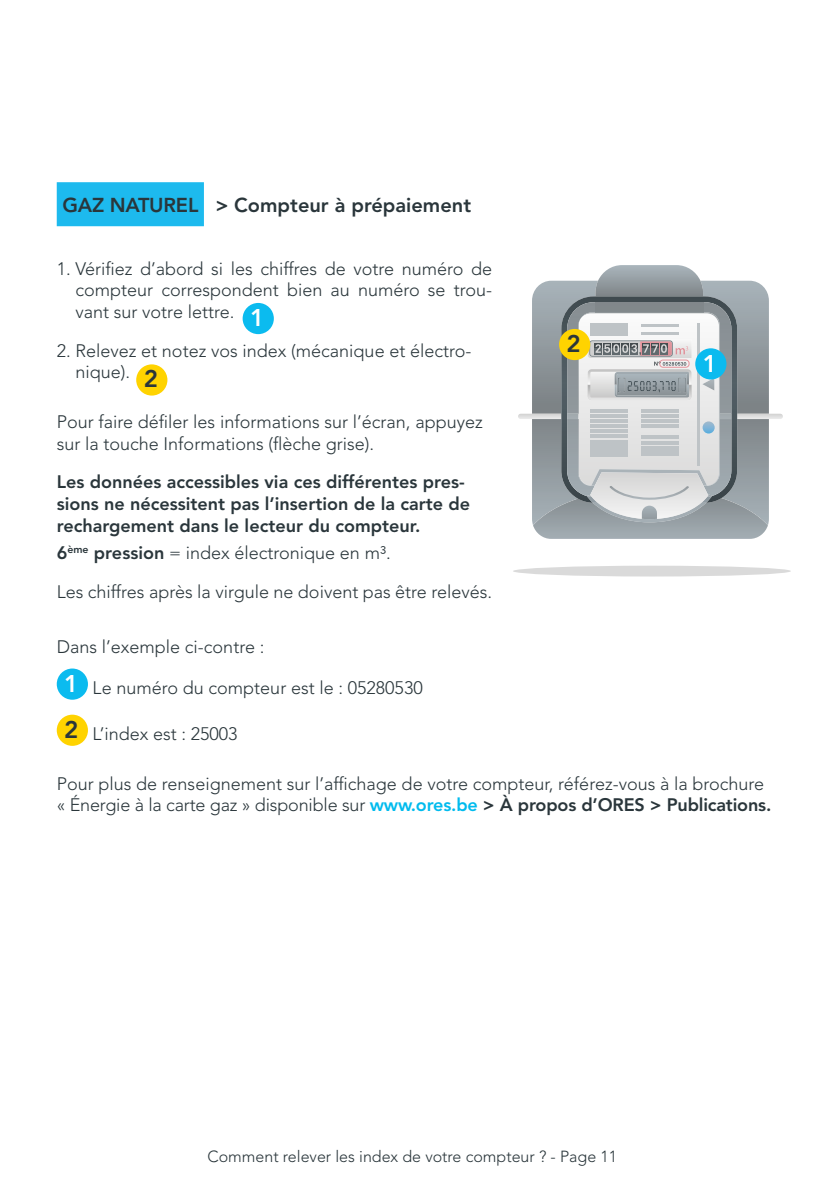
<style>
.page{position:relative;width:840px;height:1191px;background:#fff}
.page>*{position:absolute;margin:0;border:0;box-sizing:border-box;transform-origin:0 0}
.t1{font:800 24px "Avenir LT Std";color:#fff}
.t2{font:800 24px "Avenir LT Std";color:#2a363b}
.t3{font:800 20px "Avenir LT Std";color:#2a363b}
.t4{font:300 18px/21.6px "Avenir LT Std";color:#2a363b}
.t5{font:800 18px/21.6px "Avenir LT Std";color:#2a363b}
.t6{font:300 16px "Avenir LT Std";color:#2a363b}
.s1{font-weight:800}
.s2{font-weight:800;font-size:24px;color:#fff}
.s3{font-weight:800;font-size:24px}
.s4{font-weight:800;color:#0be}
</style>
<div class="page">
<div style="left:57px;top:182px;width:147px;height:44px;background:#1dbaee"></div>
<div style="left:57px;top:668px;width:31px;height:31px;background:#0bbbef;border-radius:50%"></div>
<div style="left:57px;top:714px;width:31px;height:32px;background:#ffd300;border-radius:50%"></div>
<div style="left:512px;top:565px;width:278px;height:11px;background:#dadada;border-radius:50%"></div>
<svg style="left:518px;top:265px;width:264px;height:274px"></svg>
<div style="left:694px;top:348px;width:32px;height:31px;background:#0bbbef;border-radius:50%"></div>
<div style="left:558px;top:329px;width:32px;height:31px;background:#ffd300;border-radius:50%"></div>
<div style="left:242px;top:303px;width:32px;height:31px;background:#0bbbef;border-radius:50%"></div>
<div style="left:136px;top:364px;width:31px;height:31px;background:#ffd300;border-radius:50%"></div>
<p class="t3" style="left:62px;top:193px;width:410px">GAZ NATUREL &gt; Compteur à prépaiement</p>
<p class="t4" style="left:75px;top:258px;width:418px;text-align:justify;text-indent:-19px">1. Vérifiez d’abord si les chiffres de votre numéro de compteur correspondent bien au numéro se trou&shy;vant sur votre lettre.</p>
<p class="t4" style="left:75px;top:340px;width:397px;text-indent:-19px">2. Relevez et notez vos index (mécanique et électro&shy;nique).</p>
<p class="t4" style="left:57px;top:411px;width:427px">Pour faire défiler les informations sur l’écran, appuyez sur la touche Informations (flèche grise).</p>
<p class="t5" style="left:57px;top:471px;width:414px">Les données accessibles via ces différentes pres&shy;sions ne nécessitent pas l’insertion de la carte de rechargement dans le lecteur du compteur.</p>
<p class="t4" style="left:57px;top:533px;width:436px;line-height:38.6px"><span class="s1">6</span><sup>ème</sup> <span class="s1">pression</span> = index électronique en m³.<br>Les chiffres après la virgule ne doivent pas être relevés.</p>
<p class="t4" style="left:57px;top:636px;width:209px">Dans l’exemple ci-contre :</p>
<p class="t4" style="left:64px;top:677px;width:360px"><span class="s2">1</span> Le numéro du compteur est le : 05280530</p>
<p class="t4" style="left:64px;top:723px;width:175px"><span class="s3">2</span> L’index est : 25003</p>
<p class="t4" style="left:57px;top:773px;width:715px">Pour plus de renseignement sur l’affichage de votre compteur, référez-vous à la brochure « Énergie à la carte gaz » disponible sur <span class="s4">www.ores.be</span> <span class="s1">&gt; À propos d’ORES &gt; Publications.</span></p>
<h1 class="t1" style="left:250px;top:304px;width:16px">1</h1>
<h1 class="t2" style="left:566px;top:329px;width:16px">2</h1>
<h1 class="t1" style="left:702px;top:349px;width:16px">1</h1>
<h1 class="t2" style="left:144px;top:365px;width:16px">2</h1>
<p class="t6" style="left:207px;top:1147px;width:411px">Comment relever les index de votre compteur ? - Page 11</p>
</div>
